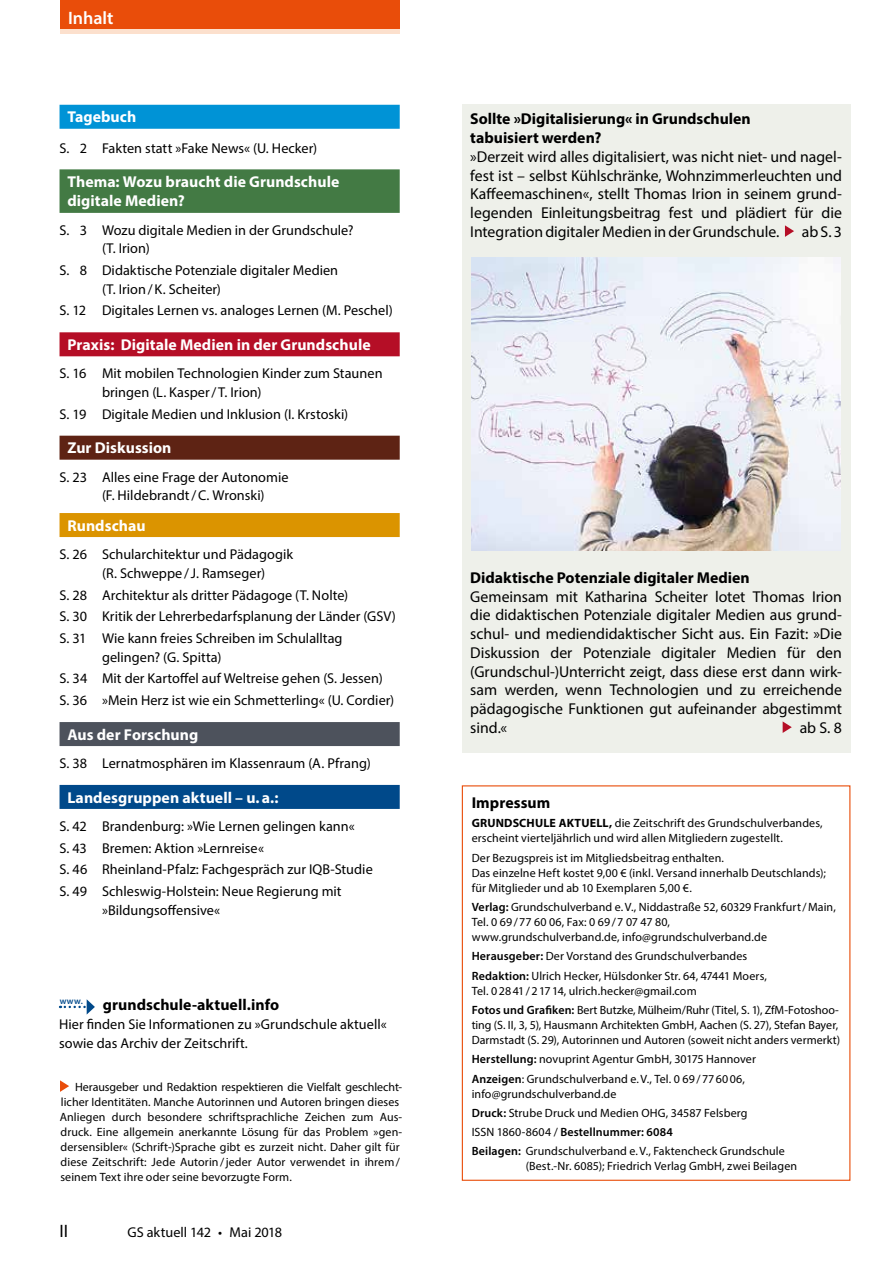
<style>
.page{position:relative;width:893px;height:1263px;background:#fff}
.page>*{position:absolute;margin:0;border:0;box-sizing:border-box;transform-origin:0 0}
.t1{font:600 18px "Myriad Pro";color:#fff}
.t2{font:18px "Myriad Pro";color:#000}
.t3{font:15.75px/18.8px "Myriad Pro";letter-spacing:-.005em;color:#000;text-align:justify}
.t4{font:700 15.75px/18.8px "Myriad Pro";letter-spacing:.005em;color:#fff}
.t5{font:700 15.75px/18.8px "Myriad Pro";color:#000}
.t6{font:14.25px/21.8px "Myriad Pro";letter-spacing:.005em;color:#000}
.t7{font:12px/15px "Myriad Pro";letter-spacing:.005em;color:#000}
.t8{font:600 9px "Myriad Pro";color:#00498a}
.s1{font-weight:700}
.s2{font-weight:600}
</style>
<div class="page">
<div style="left:462px;top:785px;width:388px;height:396px;border:1px solid #e94d0a"></div>
<div style="left:60px;top:0;width:340px;height:33px;background:#e94d0a"></div>
<hr style="left:60px;top:30px;width:340px;height:4px;background:#fce0cd">
<div style="left:60px;top:105px;width:340px;height:24px;background:#0093d6"></div>
<div style="left:60px;top:169px;width:340px;height:44px;background:#437a44"></div>
<div style="left:60px;top:332px;width:340px;height:24px;background:#b50e26"></div>
<div style="left:60px;top:436px;width:340px;height:24px;background:#5e2314"></div>
<div style="left:60px;top:513px;width:340px;height:24px;background:#db9400"></div>
<div style="left:60px;top:722px;width:340px;height:24px;background:#4d525c"></div>
<div style="left:60px;top:785px;width:340px;height:24px;background:#00498a"></div>
<svg style="left:60px;top:1080px;width:9px;height:12px"></svg>
<svg style="left:60px;top:999px;width:35px;height:15px"></svg>
<div style="left:462px;top:104px;width:388px;height:649px;background:#eef0ea"></div>
<svg style="left:785px;top:225px;width:9px;height:12px"></svg>
<svg style="left:783px;top:721px;width:9px;height:12px"></svg>
<img style="left:472px;top:257px;width:369px;height:294px">
<h1 class="t1" style="left:68px;top:6px;width:47px">Inhalt</h1>
<h2 class="t4" style="left:67px;top:107px;width:70px">Tagebuch</h2>
<p class="t6" style="left:60px;top:137px;width:259px">S. 2 Fakten statt »Fake News« (U. Hecker)</p>
<h2 class="t4" style="left:67px;top:172px;width:273px">Thema: Wozu braucht die Grundschule digitale Medien?</h2>
<p class="t6" style="left:102px;top:220px;width:253px;line-height:18.8px;text-indent:-43px">S. 3 Wozu digitale Medien in der Grundschule? (T. Irion)</p>
<p class="t6" style="left:102px;top:261px;width:238px;line-height:18.8px;text-indent:-43px">S. 8 Didaktische Potenziale digitaler Medien (T. Irion/K. Scheiter)</p>
<p class="t6" style="left:60px;top:300px;width:335px">S. 12 Digitales Lernen vs. analoges Lernen (M. Peschel)</p>
<h2 class="t4" style="left:67px;top:335px;width:305px">Praxis: Digitale Medien in der Grundschule</h2>
<p class="t6" style="left:102px;top:364px;width:282px;line-height:18.8px;text-indent:-43px">S. 16 Mit mobilen Technologien Kinder zum Staunen bringen (L. Kasper/ T. Irion)</p>
<p class="t6" style="left:60px;top:403px;width:290px">S. 19 Digitale Medien und Inklusion (I. Krstoski)</p>
<h2 class="t4" style="left:67px;top:438px;width:106px">Zur Diskussion</h2>
<p class="t6" style="left:102px;top:467px;width:188px;line-height:18.8px;text-indent:-43px">S. 23 Alles eine Frage der Autonomie (F. Hildebrandt/C. Wronski)</p>
<h2 class="t4" style="left:67px;top:515px;width:80px">Rundschau</h2>
<p class="t6" style="left:102px;top:545px;width:193px;line-height:18.8px;text-indent:-43px">S. 26 Schularchitektur und Pädagogik (R. Schweppe/J. Ramseger)</p>
<p class="t6" style="left:60px;top:584px;width:338px">S. 28 Architektur als dritter Pädagoge (T. Nolte)<br>S. 30 Kritik der Lehrerbedarfsplanung der Länder (GSV)<br>S. 31 Wie kann freies Schreiben im Schulalltag</p>
<p class="t6" style="left:60px;top:646px;width:336px;text-indent:43px">gelingen? (G. Spitta)<br>S. 34 Mit der Kartoffel auf Weltreise gehen (S. Jessen)<br>S. 36 »Mein Herz ist wie ein Schmetterling« (U. Cordier)</p>
<h2 class="t4" style="left:67px;top:724px;width:132px">Aus der Forschung</h2>
<p class="t6" style="left:60px;top:752px;width:313px">S. 38 Lernatmosphären im Klassenraum (A. Pfrang)</p>
<h2 class="t4" style="left:67px;top:787px;width:213px">Landesgruppen aktuell – u.a.:</h2>
<p class="t6" style="left:60px;top:815px;width:315px">S. 42 Brandenburg: »Wie Lernen gelingen kann«<br>S. 43 Bremen: Aktion »Lernreise«<br>S. 46 Rheinland-Pfalz: Fachgespräch zur IQB-Studie S. 49 Schleswig-Holstein: Neue Regierung mit</p>
<p class="t6" style="left:102px;top:899px;width:120px">»Bildungsoffensive«</p>
<p class="t8" style="left:60px;top:995px;width:25px">www.</p>
<h2 class="t5" style="left:103px;top:995px;width:178px">grundschule-aktuell.info</h2>
<p class="t6" style="left:59px;top:1015px;width:329px;line-height:18.8px">Hier finden Sie Informationen zu »Grundschule aktuell« sowie das Archiv der Zeitschrift.</p>
<p class="t7" style="left:60px;top:1079px;width:344px;text-indent:15px">Herausgeber und Redaktion respektieren die Vielfalt geschlecht&shy;licher Identitäten. Manche Autorinnen und Autoren bringen dieses Anliegen durch besondere schriftsprachliche Zeichen zum Aus&shy;druck. Eine allgemein anerkannte Lösung für das Problem »gen&shy;dersensibler« (Schrift-)Sprache gibt es zurzeit nicht. Daher gilt für diese Zeitschrift: Jede Autorin/jeder Autor verwendet in ihrem/ seinem Text ihre oder seine bevorzugte Form.</p>
<h1 class="t2" style="left:60px;top:1220px;width:10px">II</h1>
<p class="t6" style="left:128px;top:1221px;width:156px">GS aktuell 142 • Mai 2018</p>
<h2 class="t5" style="left:470px;top:109px;width:282px">Sollte »Digitalisierung« in Grundschulen tabuisiert werden?</h2>
<p class="t3" style="left:470px;top:147px;width:373px">»Derzeit wird alles digitalisiert, was nicht niet- und nagel&shy;fest ist – selbst Kühlschränke, Wohnzimmerleuchten und Kaffeemaschinen«, stellt Thomas Irion in seinem grund&shy;legenden Einleitungsbeitrag fest und plädiert für die Integration digitaler Medien in der Grundschule.</p>
<h2 class="t3" style="left:802px;top:222px;width:41px">ab S. 3</h2>
<h2 class="t5" style="left:470px;top:568px;width:281px">Didaktische Potenziale digitaler Medien</h2>
<p class="t3" style="left:470px;top:587px;width:373px">Gemeinsam mit Katharina Scheiter lotet Thomas Irion die didaktischen Potenziale digitaler Medien aus grund&shy;schul- und mediendidaktischer Sicht aus. Ein Fazit: »Die Diskussion der Potenziale digitaler Medien für den (Grundschul-)Unterricht zeigt, dass diese erst dann wirk&shy;sam werden, wenn Technologien und zu erreichende pädagogische Funktionen gut aufeinander abgestimmt sind.«</p>
<h2 class="t3" style="left:800px;top:718px;width:44px">ab S. 8</h2>
<h2 class="t5" style="left:472px;top:792px;width:80px">Impressum</h2>
<p class="t7" style="left:472px;top:815px;width:353px"><span class="s1">GRUNDSCHULE AKTUELL,</span> die Zeitschrift des Grundschulverbandes, erscheint vierteljährlich und wird allen Mitgliedern zugestellt.</p>
<p class="t7" style="left:472px;top:850px;width:356px">Der Bezugspreis ist im Mitgliedsbeitrag enthalten.<br>Das einzelne Heft kostet 9,00 € (inkl. Versand innerhalb Deutschlands); für Mitglieder und ab 10 Exemplaren 5,00 €.</p>
<p class="t7" style="left:472px;top:899px;width:366px"><span class="s2">Verlag:</span> Grundschulverband e.V., Niddastraße 52, 60329 Frankfurt/Main,<br>Tel. 0 69/77 60 06, Fax: 0 69/7 07 47 80,<br>www.grundschulverband.de, info@grundschulverband.de</p>
<p class="t7" style="left:472px;top:946px;width:297px;line-height:19.4px"><span class="s2">Herausgeber:</span> Der Vorstand des Grundschulverbandes<br><span class="s2">Redaktion:</span> Ulrich Hecker, Hülsdonker Str. 64, 47441 Moers,</p>
<p class="t7" style="left:472px;top:981px;width:369px;line-height:19.4px">Tel. 02841/21714, ulrich.hecker@gmail.com<br><span class="s2">Fotos und Grafiken:</span> Bert Butzke, Mülheim/Ruhr (Titel, S. 1), ZfM-Fotoshoo-</p>
<p class="t7" style="left:472px;top:1017px;width:370px">ting (S. II, 3, 5), Hausmann Architekten GmbH, Aachen (S. 27), Stefan Bayer,<br>Darmstadt (S. 29), Autorinnen und Autoren (soweit nicht anders vermerkt)</p>
<p class="t7" style="left:472px;top:1049px;width:286px;line-height:19.4px"><span class="s2">Herstellung:</span> novuprint Agentur GmbH, 30175 Hannover<br><span class="s2">Anzeigen</span>: Grundschulverband e.V., Tel. 0 69/776006,</p>
<p class="t7" style="left:472px;top:1083px;width:315px;line-height:19.4px">info@grundschulverband.de<br><span class="s2">Druck:</span> Strube Druck und Medien OHG, 34587 Felsberg<br>ISSN 1860-8604 / <span class="s2">Bestellnummer: 6084<br>Beilagen:</span> Grundschulverband e.V., Faktencheck Grundschule</p>
<p class="t7" style="left:526px;top:1159px;width:273px">(Best.-Nr. 6085); Friedrich Verlag GmbH, zwei Beilagen</p>
</div>
